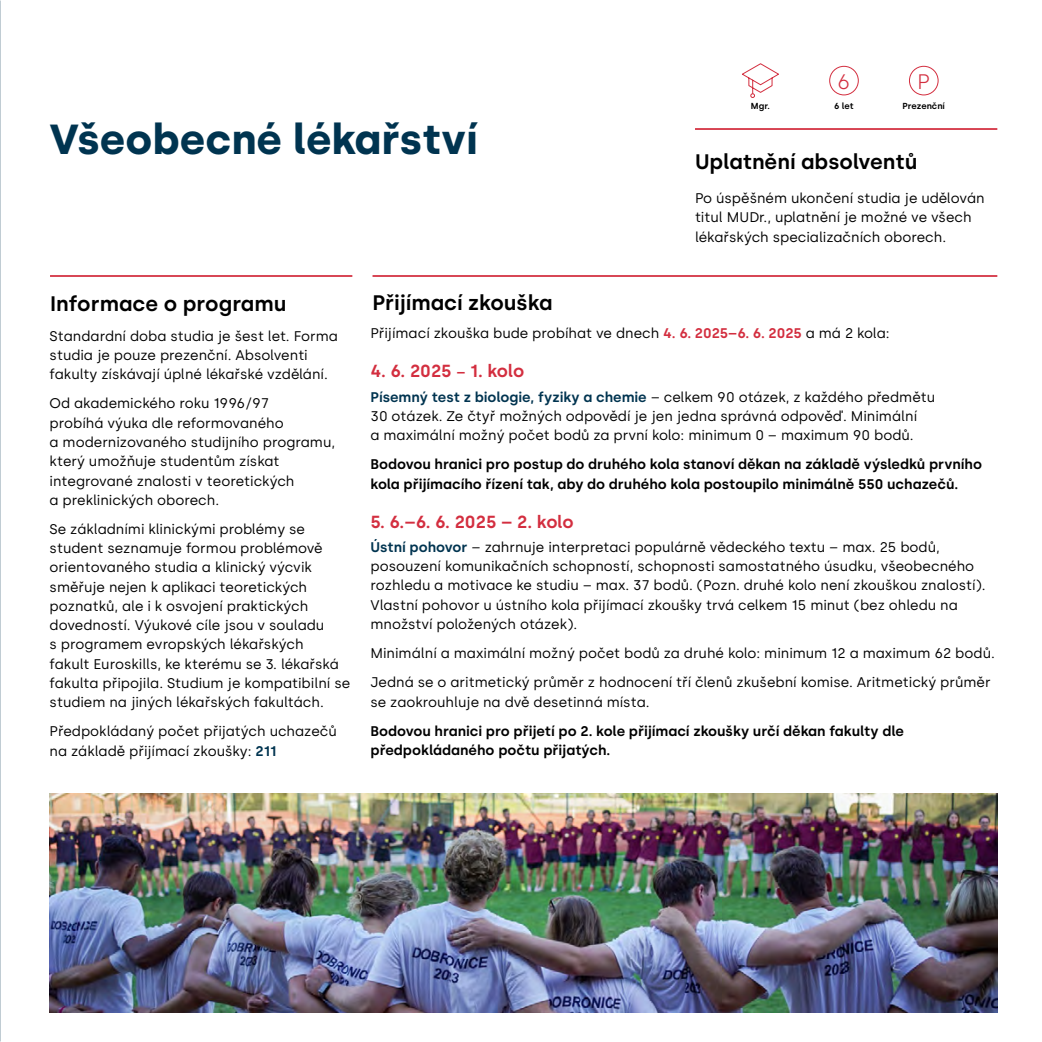
<style>
.page{position:relative;width:1042px;height:1042px;background:#fff}
.page>*{position:absolute;margin:0;border:0;box-sizing:border-box;transform-origin:0 0}
.t1{font:700 42px "Silka";color:#003450}
.t2{font:600 21px "Silka";color:#000}
.t3{font:300 21px "Silka";color:#d32e3f}
.t4{font:600 17.5px "Silka";letter-spacing:-.01em;color:#d32e3f}
.t5{font:14px/19.2px "Silka";color:#000}
.t6{font:600 14px/19.2px "Silka";color:#000}
.t7{font:600 8.75px "Silka";color:#000}
.s1{font-weight:600;color:#003450}
.s2{font-weight:600;color:#d32e3f}
.s3{font-size:14px}
</style>
<div class="page">
<hr style="left:372px;top:275px;width:625px;height:2px;background:#d32e3f">
<hr style="left:50px;top:275px;width:302px;height:2px;background:#d32e3f">
<hr style="left:695px;top:128px;width:302px;height:2px;background:#d32e3f">
<img style="left:50px;top:793px;width:947px;height:219px">
<svg style="left:742px;top:63px;width:37px;height:35px"></svg>
<div style="left:909px;top:66px;width:29px;height:29px;border:1px solid #d32e3f;border-radius:50%"></div>
<div style="left:829px;top:66px;width:30px;height:29px;border:1px solid #d32e3f;border-radius:50%"></div>
<h2 class="t3" style="left:837px;top:69px;width:15px">6</h2>
<h2 class="t3" style="left:917px;top:70px;width:14px">P</h2>
<h1 class="t1" style="left:50px;top:114px;width:429px">Všeobecné lékařství</h1>
<p class="t7" style="left:751px;top:101px;width:20px">Mgr.</p>
<p class="t7" style="left:834px;top:101px;width:21px">6 let</p>
<p class="t7" style="left:902px;top:101px;width:44px">Prezenční</p>
<h2 class="t2" style="left:695px;top:149px;width:224px">Uplatnění absolventů</h2>
<p class="t5" style="left:695px;top:188px;width:291px">Po úspěšném ukončení studia je udělován titul MUDr., uplatnění je možné ve všech lékařských specializačních oborech.</p>
<h2 class="t2" style="left:50px;top:291px;width:238px">Informace o programu</h2>
<p class="t5" style="left:50px;top:326px;width:290px">Standardní doba studia je šest let. Forma studia je pouze prezenční. Absolventi fakulty získávají úplné lékařské vzdělání.</p>
<p class="t5" style="left:50px;top:394px;width:287px">Od akademického roku 1996/97<br>probíhá výuka dle reformovaného<br>a modernizovaného studijního programu, který umožňuje studentům získat integrované znalosti v teoretických<br>a preklinických oborech.</p>
<p class="t5" style="left:50px;top:519px;width:302px">Se základními klinickými problémy se student seznamuje formou problémově orientovaného studia a klinický výcvik směřuje nejen k aplikaci teoretických poznatků, ale i k osvojení praktických dovedností. Výukové cíle jsou v souladu<br>s programem evropských lékařských<br>fakult Euroskills, ke kterému se 3. lékařská fakulta připojila. Studium je kompatibilní se studiem na jiných lékařských fakultách.</p>
<p class="t5" style="left:50px;top:722px;width:289px">Předpokládaný počet přijatých uchazečů na základě přijímací zkoušky: <span class="s1">211</span></p>
<h2 class="t2" style="left:372px;top:291px;width:181px">Přijímací zkouška</h2>
<p class="t5" style="left:370px;top:324px;width:521px">Přijímací zkouška bude probíhat ve dnech <span class="s2">4. 6. 2025–6. 6. 2025</span> a má 2 kola:</p>
<p class="t4" style="left:370px;top:361px;width:155px">4. 6. 2025 <span class="s3">–</span> 1. kolo</p>
<p class="t5" style="left:370px;top:387px;width:566px"><span class="s1">Písemný test z biologie, fyziky a chemie</span> – celkem 90 otázek, z každého předmětu<br>30 otázek. Ze čtyř možných odpovědí je jen jedna správná odpověď. Minimální<br>a maximální možný počet bodů za první kolo: minimum 0 – maximum 90 bodů.</p>
<p class="t6" style="left:370px;top:455px;width:613px">Bodovou hranici pro postup do druhého kola stanoví děkan na základě výsledků prvního kola přijímacího řízení tak, aby do druhého kola postoupilo minimálně 550 uchazečů.</p>
<p class="t4" style="left:370px;top:511px;width:205px">5. 6.–6. 6. 2025 – 2. kolo</p>
<p class="t5" style="left:370px;top:537px;width:617px"><span class="s1">Ústní pohovor</span> – zahrnuje interpretaci populárně vědeckého textu – max. 25 bodů, posouzení komunikačních schopností, schopnosti samostatného úsudku, všeobecného rozhledu a motivace ke studiu – max. 37 bodů. (Pozn. druhé kolo není zkouškou znalostí).<br>Vlastní pohovor u ústního kola přijímací zkoušky trvá celkem 15 minut (bez ohledu na množství položených otázek).</p>
<p class="t5" style="left:370px;top:638px;width:626px;line-height:29.2px">Minimální a maximální možný počet bodů za druhé kolo: minimum 12 a maximum 62 bodů.<br>Jedná se o aritmetický průměr z hodnocení tří členů zkušební komise. Aritmetický průměr</p>
<p class="t5" style="left:370px;top:692px;width:281px">se zaokrouhluje na dvě desetinná místa.</p>
<p class="t6" style="left:370px;top:721px;width:535px">Bodovou hranici pro přijetí po 2. kole přijímací zkoušky určí děkan fakulty dle předpokládaného počtu přijatých.</p>
</div>
